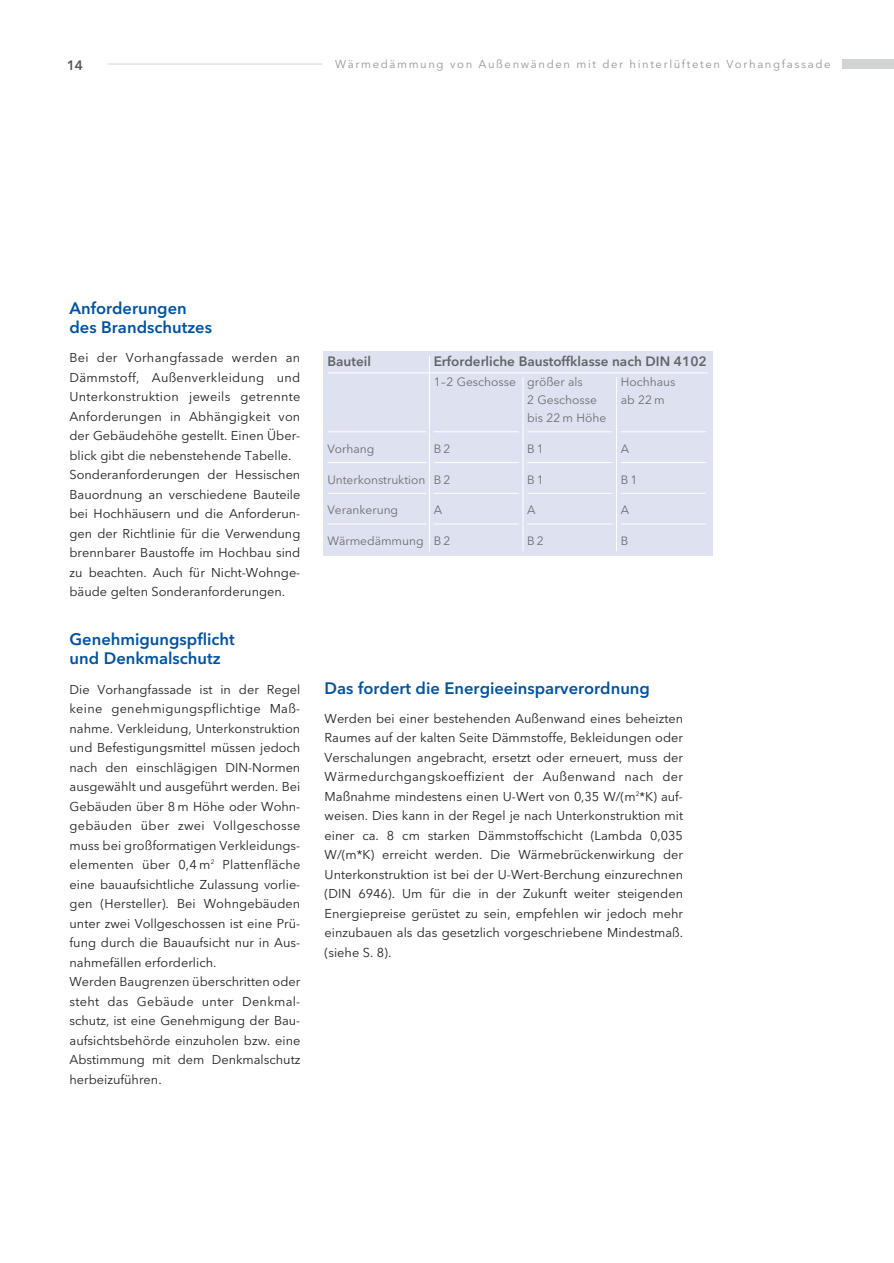
<style>
.page{position:relative;width:894px;height:1263px;background:#fff}
.page>*{position:absolute;margin:0;border:0;box-sizing:border-box;transform-origin:0 0}
.t1{font:600 16.5px/19.5px "Avenir Next LT Pro";color:#00529f}
.t2{font:600 13.5px "Avenir Next LT Pro";color:#636466}
.t3{font:600 13.5px "Avenir Next LT Pro";color:#57585b}
.t4{font:12.75px/19.5px "Avenir Next LT Pro";color:#231f1f}
.t5{font:12px/18px "Avenir Next LT Pro";color:#6c6d70}
.t6{font:11.25px "Avenir Next LT Pro";letter-spacing:.145em;color:#939497}
</style>
<div class="page">
<hr style="left:108px;top:64px;width:214px;height:1px;background:#d1d3d5">
<div style="left:842px;top:60px;width:52px;height:9px;background:#d1d3d5"></div>
<div style="left:323px;top:352px;width:389px;height:204px;background:#dee1f0"></div>
<hr style="left:327px;top:432px;width:99px;height:1px;background:#fff">
<hr style="left:327px;top:462px;width:99px;height:1px;background:#fff">
<hr style="left:327px;top:493px;width:99px;height:1px;background:#fff">
<hr style="left:327px;top:524px;width:99px;height:1px;background:#fff">
<hr style="left:434px;top:432px;width:85px;height:1px;background:#fff">
<hr style="left:434px;top:462px;width:85px;height:1px;background:#fff">
<hr style="left:434px;top:493px;width:85px;height:1px;background:#fff">
<hr style="left:434px;top:524px;width:85px;height:1px;background:#fff">
<hr style="left:527px;top:432px;width:85px;height:1px;background:#fff">
<hr style="left:527px;top:462px;width:85px;height:1px;background:#fff">
<hr style="left:527px;top:493px;width:85px;height:1px;background:#fff">
<hr style="left:527px;top:524px;width:85px;height:1px;background:#fff">
<hr style="left:621px;top:432px;width:85px;height:1px;background:#fff">
<hr style="left:621px;top:462px;width:85px;height:1px;background:#fff">
<hr style="left:621px;top:493px;width:85px;height:1px;background:#fff">
<hr style="left:621px;top:524px;width:85px;height:1px;background:#fff">
<hr style="left:327px;top:373px;width:381px;height:1px;background:#fff">
<hr style="left:429px;top:356px;width:1px;height:195px;background:#fff">
<hr style="left:523px;top:377px;width:1px;height:174px;background:#fff">
<hr style="left:616px;top:377px;width:1px;height:174px;background:#fff">
<p class="t3" style="left:67px;top:60px;width:18px">14</p>
<p class="t6" style="left:335px;top:60px;width:497px">Wärmedämmung von Außenwänden mit der hinterlüfteten Vorhangfassade</p>
<p class="t1" style="left:70px;top:300px;width:144px">Anforderungen des Brandschutzes</p>
<p class="t4" style="left:70px;top:349px;width:232px">Bei der Vorhangfassade werden an Dämmstoff, Außenverkleidung und Unterkonstruktion jeweils getrennte Anforderungen in Abhängigkeit von der Gebäudehöhe gestellt. Einen Über&shy;blick gibt die nebenstehende Tabelle.<br>Sonderanforderungen der Hessischen Bauordnung an verschiedene Bauteile bei Hochhäusern und die Anforderun&shy;gen der Richtlinie für die Verwendung brennbarer Baustoffe im Hochbau sind zu beachten. Auch für Nicht-Wohnge&shy;bäude gelten Sonderanforderungen.</p>
<p class="t1" style="left:70px;top:631px;width:167px">Genehmigungspflicht und Denkmalschutz</p>
<p class="t4" style="left:70px;top:681px;width:232px">Die Vorhangfassade ist in der Regel keine genehmigungspflichtige Maß&shy;nahme. Verkleidung, Unterkonstruktion und Befestigungsmittel müssen jedoch nach den einschlägigen DIN-Normen ausgewählt und ausgeführt werden. Bei Gebäuden über 8 m Höhe oder Wohn&shy;gebäuden über zwei Vollgeschosse muss bei großformatigen Verkleidungs&shy;elementen über 0,4 m<sup>2</sup> Plattenfläche eine bauaufsichtliche Zulassung vorlie&shy;gen (Hersteller). Bei Wohngebäuden unter zwei Vollgeschossen ist eine Prü&shy;fung durch die Bauaufsicht nur in Aus&shy;nahmefällen erforderlich.<br>Werden Baugrenzen überschritten oder steht das Gebäude unter Denkmal&shy;schutz, ist eine Genehmigung der Bau&shy;aufsichtsbehörde einzuholen bzw. eine Abstimmung mit dem Denkmalschutz herbeizuführen.</p>
<p class="t2" style="left:327px;top:356px;width:45px">Bauteil</p>
<p class="t2" style="left:434px;top:356px;width:275px">Erforderliche Baustoffklasse nach DIN 4102</p>
<p class="t5" style="left:434px;top:374px;width:84px">1–2 Geschosse</p>
<p class="t5" style="left:327px;top:441px;width:49px">Vorhang</p>
<p class="t5" style="left:327px;top:472px;width:99px">Unterkonstruktion</p>
<p class="t5" style="left:327px;top:502px;width:72px">Verankerung</p>
<p class="t5" style="left:327px;top:533px;width:98px">Wärmedämmung</p>
<p class="t5" style="left:434px;top:441px;width:18px">B2</p>
<p class="t5" style="left:434px;top:472px;width:18px">B2</p>
<p class="t5" style="left:434px;top:502px;width:10px">A</p>
<p class="t5" style="left:434px;top:533px;width:18px">B2</p>
<p class="t5" style="left:527px;top:374px;width:80px">größer als<br>2 Geschosse bis 22 m Höhe</p>
<p class="t5" style="left:527px;top:441px;width:18px">B1</p>
<p class="t5" style="left:527px;top:472px;width:18px">B1</p>
<p class="t5" style="left:527px;top:502px;width:10px">A</p>
<p class="t5" style="left:527px;top:533px;width:18px">B2</p>
<p class="t5" style="left:621px;top:374px;width:56px">Hochhaus ab 22 m</p>
<p class="t5" style="left:621px;top:441px;width:10px">A</p>
<p class="t5" style="left:621px;top:472px;width:18px">B1</p>
<p class="t5" style="left:621px;top:502px;width:10px">A</p>
<p class="t5" style="left:621px;top:533px;width:9px">B</p>
<p class="t1" style="left:325px;top:680px;width:327px">Das fordert die Energieeinsparverordnung</p>
<p class="t4" style="left:325px;top:710px;width:360px;text-align:justify">Werden bei einer bestehenden Außenwand eines beheizten Raumes auf der kalten Seite Dämmstoffe, Bekleidungen oder Verschalungen angebracht, ersetzt oder erneuert, muss der Wärmedurchgangskoeffizient der Außenwand nach der Maßnahme mindestens einen U-Wert von 0,35 W/(m<sup>2</sup>*K) auf&shy;weisen. Dies kann in der Regel je nach Unterkonstruktion mit einer ca. 8 cm starken Dämmstoffschicht (Lambda 0,035<br>W/(m*K) erreicht werden. Die Wärmebrückenwirkung der Unterkonstruktion ist bei der U-Wert-Berchung einzurechnen (DIN 6946). Um für die in der Zukunft weiter steigenden Energiepreise gerüstet zu sein, empfehlen wir jedoch mehr einzubauen als das gesetzlich vorgeschriebene Mindestmaß. (siehe S. 8).</p>
</div>
